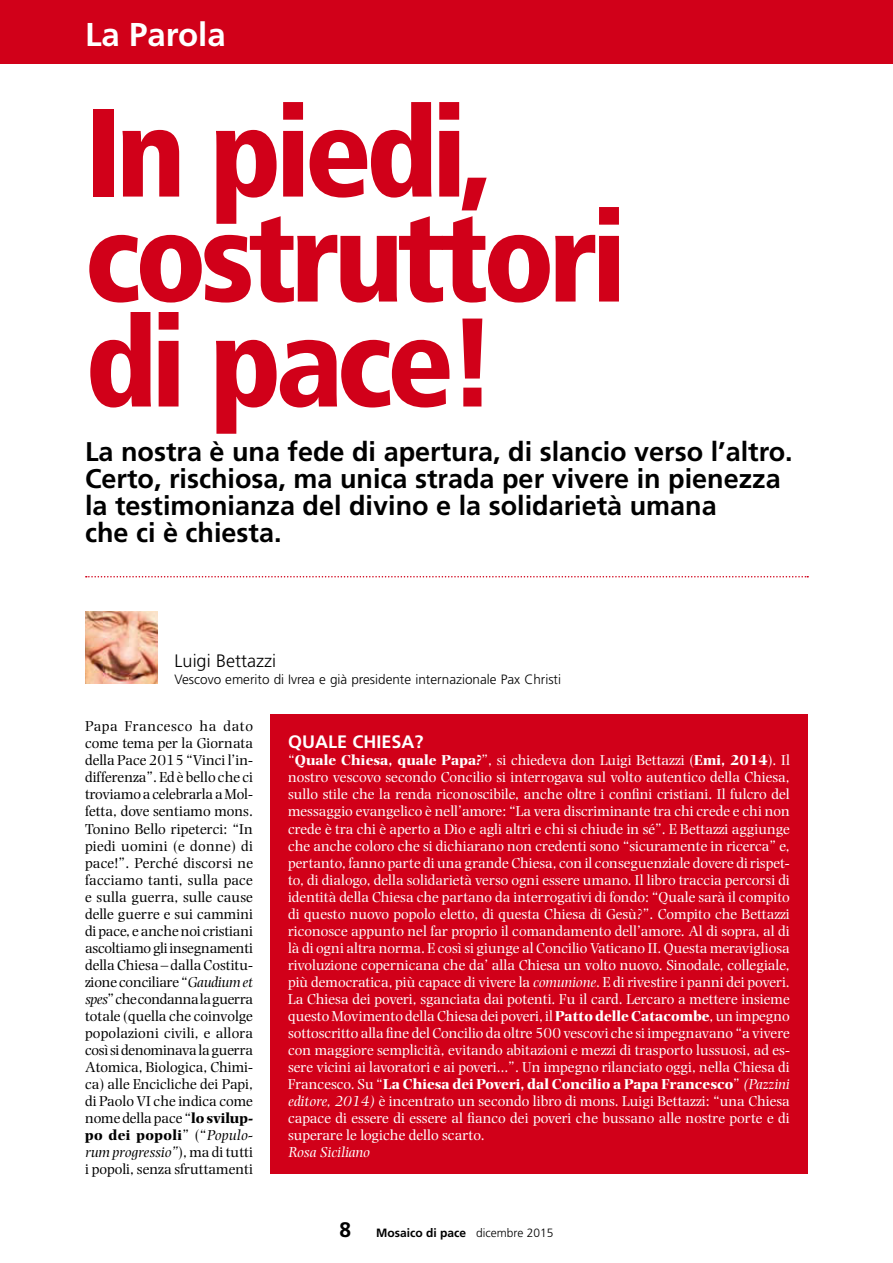
<style>
.page{position:relative;width:893px;height:1263px;background:#fff}
.page>*{position:absolute;margin:0;border:0;box-sizing:border-box;transform-origin:0 0}
.t1{font:900 condensed 126px/105px "Frutiger LT Std";letter-spacing:-.05em;color:#d10019}
.t2{font:700 33px "Frutiger LT Std";color:#fff}
.t3{font:700 27px/27px "Frutiger LT Std";color:#000}
.t4{font:700 21px "Frutiger LT Std";color:#000}
.t5{font:300 18px "Frutiger LT Std";color:#000}
.t6{font:700 18px "Frutiger LT Std";color:#fff}
.t7{font:15px/17px "Photina MT Std";color:#fff;text-align:justify}
.t8{font:15px/17px "Photina MT Std";color:#000;text-align:justify}
.t9{font:italic 15px "Photina MT Std";color:#fff}
.t10{font:300 13.5px "Frutiger LT Std";color:#000}
.t11{font:700 12px "Frutiger LT Std";color:#000}
.s1{font-style:italic}
.s2{font-weight:700}
.s3{font-weight:300}
</style>
<div class="page">
<svg style="left:86px;top:576px;width:722px;height:1px"></svg>
<img style="left:85px;top:611px;width:72px;height:73px">
<div style="left:0;top:0;width:893px;height:64px;background:#d10019"></div>
<div style="left:270px;top:714px;width:538px;height:460px;background:#d10019"></div>
<h2 class="t2" style="left:85px;top:15px;width:142px">La Parola</h2>
<h1 class="t1" style="left:85px;top:100px;width:543px">In piedi, costruttori di pace!</h1>
<h3 class="t3" style="left:85px;top:438px;width:709px">La nostra è una fede di apertura, di slancio verso l’altro.<br>Certo, rischiosa, ma unica strada per vivere in pienezza la testimonianza del divino e la solidarietà umana<br>che ci è chiesta.</h3>
<p class="t5" style="left:175px;top:651px;width:103px">Luigi Bettazzi</p>
<p class="t10" style="left:175px;top:671px;width:388px">Vescovo emerito di Ivrea e già presidente internazionale Pax Christi</p>
<p class="t8" style="left:85px;top:718px;width:170px">Papa Francesco ha dato come tema per la Giornata della Pace 2015 “Vinci l’in&shy;differenza”. Ed è bello che ci troviamo a celebrarla a Mol&shy;fetta, dove sentiamo mons.<br>Tonino Bello ripeterci: “In piedi uomini (e donne) di pace!”. Perché discorsi ne facciamo tanti, sulla pace e sulla guerra, sulle cause delle guerre e sui cammini di pace, e anche noi cristiani ascoltiamo gli insegnamenti della Chiesa – dalla Costitu&shy;zione conciliare “<span class="s1">Gaudium et spes</span>” che condanna la guerra totale (quella che coinvolge popolazioni civili, e allora così si denominava la guerra Atomica, Biologica, Chimi&shy;ca) alle Encicliche dei Papi, di Paolo VI che indica come nome della pace “<span class="s2">lo svilup&shy;po dei popoli</span>” (“<span class="s1">Populo&shy;rum progressio”</span>), ma di tutti i popoli, senza sfruttamenti</p>
<p class="t6" style="left:288px;top:732px;width:26px">Quale</p>
<p class="t6" style="left:353px;top:732px;width:35px">Chiesa</p>
<p class="t6" style="left:415px;top:732px;width:10px">?</p>
<p class="t7" style="left:288px;top:752px;width:503px">“<span class="s2">Quale Chiesa, quale Papa?</span>”, si chiedeva don Luigi Bettazzi (<span class="s2">Emi, 2014</span>). Il nostro vescovo secondo Concilio si interrogava sul volto autentico della Chiesa, sullo stile che la renda riconoscibile, anche oltre i confini cristiani. Il fulcro del messaggio evangelico è nell’amore: “La vera discriminante tra chi crede e chi non crede è tra chi è aperto a Dio e agli altri e chi si chiude in sé”. E Bettazzi aggiunge che anche coloro che si dichiarano non credenti sono “sicuramente in ricerca” e, pertanto, fanno parte di una grande Chiesa, con il conseguenziale dovere di rispet&shy;to, di dialogo, della solidarietà verso ogni essere umano. Il libro traccia percorsi di identità della Chiesa che partano da interrogativi di fondo: “Quale sarà il compito di questo nuovo popolo eletto, di questa Chiesa di Gesù?”. Compito che Bettazzi riconosce appunto nel far proprio il comandamento dell’amore. Al di sopra, al di là di ogni altra norma. E così si giunge al Concilio Vaticano II. Questa meravigliosa rivoluzione copernicana che da’ alla Chiesa un volto nuovo. Sinodale, collegiale, più democratica, più capace di vivere la <span class="s1">comunione</span>. E di rivestire i panni dei poveri.<br>La Chiesa dei poveri, sganciata dai potenti. Fu il card. Lercaro a mettere insieme questo Movimento della Chiesa dei poveri, il <span class="s2">Patto delle Catacombe</span>, un impegno sottoscritto alla fine del Concilio da oltre 500 vescovi che si impegnavano “a vivere con maggiore semplicità, evitando abitazioni e mezzi di trasporto lussuosi, ad es&shy;sere vicini ai lavoratori e ai poveri…”. Un impegno rilanciato oggi, nella Chiesa di Francesco. Su “<span class="s2">La Chiesa dei Poveri, dal Concilio a Papa Francesco</span>” <span class="s1">(Pazzini editore, 2014)</span> è incentrato un secondo libro di mons. Luigi Bettazzi: “una Chiesa capace di essere di essere al fianco dei poveri che bussano alle nostre porte e di superare le logiche dello scarto.</p>
<p class="t9" style="left:288px;top:1143px;width:83px">Rosa Siciliano</p>
<h3 class="t4" style="left:340px;top:1217px;width:13px">8</h3>
<p class="t11" style="left:376px;top:1226px;width:179px">Mosaico di pace <span class="s3">dicembre 2015</span></p>
</div>
